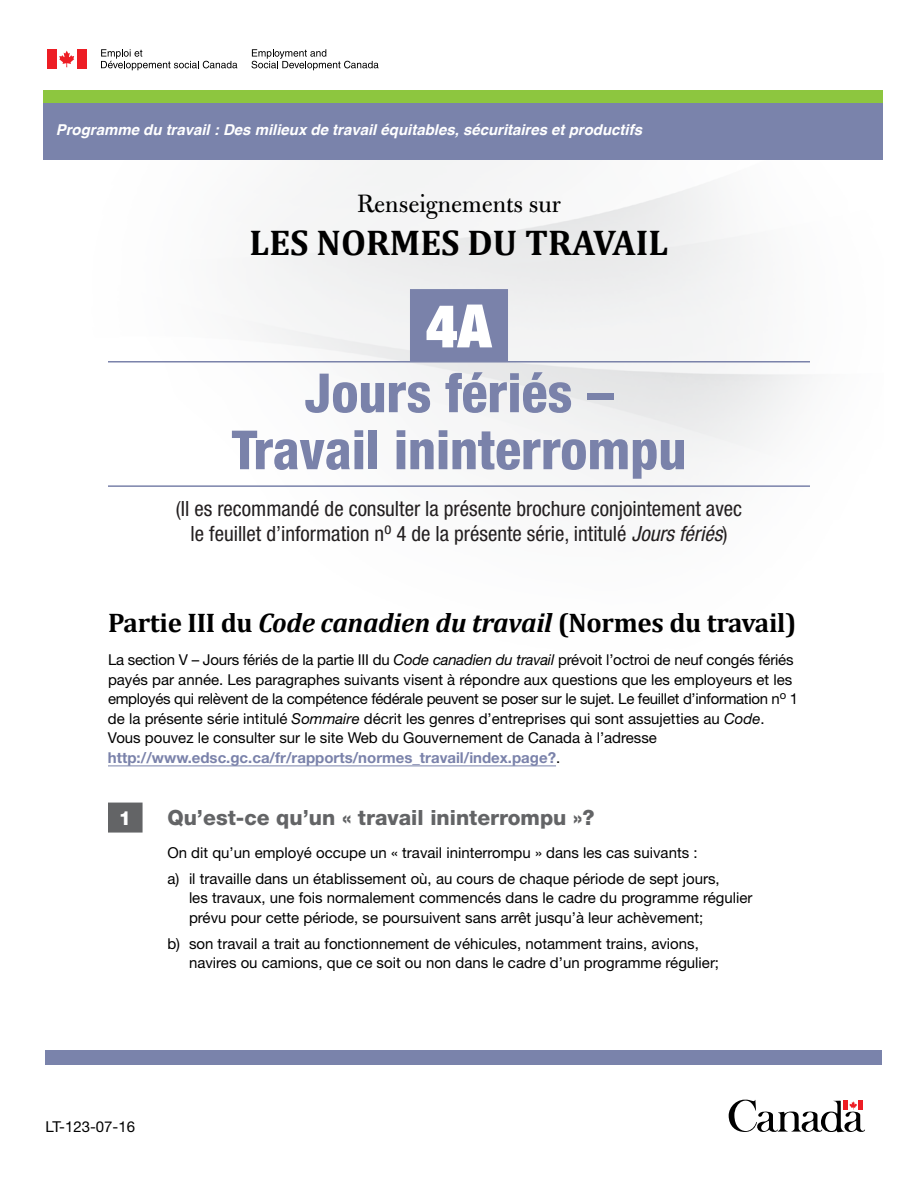
<style>
.page{position:relative;width:918px;height:1188px;background:#fff}
.page>*{position:absolute;margin:0;border:0;box-sizing:border-box;transform-origin:0 0}
.t1{font:900 condensed 60px "Helvetica Neue LT Std";color:#fff}
.t2{font:800 condensed 54px/57px "Helvetica Neue LT Std";color:#7a82aa;text-align:center}
.t3{font:700 36px "Cambria";color:#000}
.t4{font:700 27px "Cambria";letter-spacing:-.01em;color:#000}
.t5{font:27px "Bulmer MT Std";color:#000}
.t6{font:condensed 21px/25.2px "Helvetica Neue LT Std";color:#231f20;text-align:center}
.t7{font:800 21px "Helvetica Neue LT Std";color:#636466}
.t8{font:800 19.5px "Helvetica Neue LT Std";color:#fff}
.t9{font:15px/19.5px "Helvetica Neue LT Std";color:#000}
.t10{font:italic 700 15px "Helvetica";color:#fff}
.s1{font-style:italic}
.s2{font-weight:700;color:#7a82aa}
</style>
<div class="page">
<div style="left:45px;top:1051px;width:837px;height:14px;background:#7a83ab"></div>
<svg style="left:729px;top:1099px;width:136px;height:34px"></svg>
<div style="left:43px;top:90px;width:839px;height:14px;background:#8dc63f"></div>
<div style="left:43px;top:104px;width:839px;height:56px;background:#7a83ab"></div>
<div style="left:47px;top:49px;width:9px;height:19px;background:#ed1d24"></div>
<div style="left:77px;top:49px;width:9px;height:19px;background:#ed1d24"></div>
<svg style="left:59px;top:51px;width:15px;height:16px"></svg>
<svg style="left:101px;top:49px;width:136px;height:21px"></svg>
<svg style="left:252px;top:49px;width:127px;height:21px"></svg>
<div style="left:410px;top:289px;width:98px;height:72px;background:#7a82aa"></div>
<hr style="left:108px;top:361px;width:702px;height:2px;background:#7a82aa">
<hr style="left:108px;top:485px;width:702px;height:2px;background:#7a82aa">
<hr style="left:108px;top:766px;width:448px;height:1px;background:#7a82aa">
<div style="left:108px;top:803px;width:35px;height:30px;background:#636466"></div>
<p class="t10" style="left:56px;top:118px;width:588px">Programme du travail : Des milieux de travail équitables, sécuritaires et productifs</p>
<h3 class="t5" style="left:357px;top:189px;width:205px">Renseignements sur</h3>
<h3 class="t3" style="left:250px;top:217px;width:420px">LES NORMES DU TRAVAIL</h3>
<h1 class="t1" style="left:426px;top:288px;width:67px">4A</h1>
<h2 class="t2" style="left:232px;top:364px;width:456px">Jours fériés –<br>Travail ininterrompu</h2>
<h3 class="t6" style="left:176px;top:496px;width:568px">(Il es recommandé de consulter la présente brochure conjointement avec le feuillet d’information n<sup>o</sup> 4 de la présente série, intitulé <span class="s1">Jours fériés</span>)</h3>
<h3 class="t4" style="left:108px;top:604px;width:690px">Partie III du <span class="s1">Code canadien du travail</span> (Normes du travail)</h3>
<p class="t9" style="left:108px;top:650px;width:692px">La section V – Jours fériés de la partie III du <span class="s1">Code canadien du travail</span> prévoit l’octroi de neuf congés fériés payés par année. Les paragraphes suivants visent à répondre aux questions que les employeurs et les employés qui relèvent de la compétence fédérale peuvent se poser sur le sujet. Le feuillet d’information n<sup>o</sup> 1 de la présente série intitulé <span class="s1">Sommaire</span> décrit les genres d’entreprises qui sont assujetties au <span class="s1">Code</span>.<br>Vous pouvez le consulter sur le site Web du Gouvernement de Canada à l’adresse <span class="s2">http://www.edsc.gc.ca/fr/rapports/normes_travail/index.page?</span>.</p>
<h3 class="t8" style="left:119px;top:806px;width:14px">1</h3>
<h3 class="t7" style="left:167px;top:805px;width:429px">Qu’est-ce qu’un « travail ininterrompu »?</h3>
<p class="t9" style="left:167px;top:839px;width:554px;line-height:26px">On dit qu’un employé occupe un « travail ininterrompu » dans les cas suivants :<br>a) il travaille dans un établissement où, au cours de chaque période de sept jours,</p>
<p class="t9" style="left:189px;top:888px;width:565px">les travaux, une fois normalement commencés dans le cadre du programme régulier prévu pour cette période, se poursuivent sans arrêt jusqu’à leur achèvement;</p>
<p class="t9" style="left:189px;top:933px;width:532px;text-indent:-22px">b) son travail a trait au fonctionnement de véhicules, notamment trains, avions, navires ou camions, que ce soit ou non dans le cadre d’un programme régulier;</p>
<p class="t9" style="left:46px;top:1116px;width:91px">LT-123-07-16</p>
</div>
